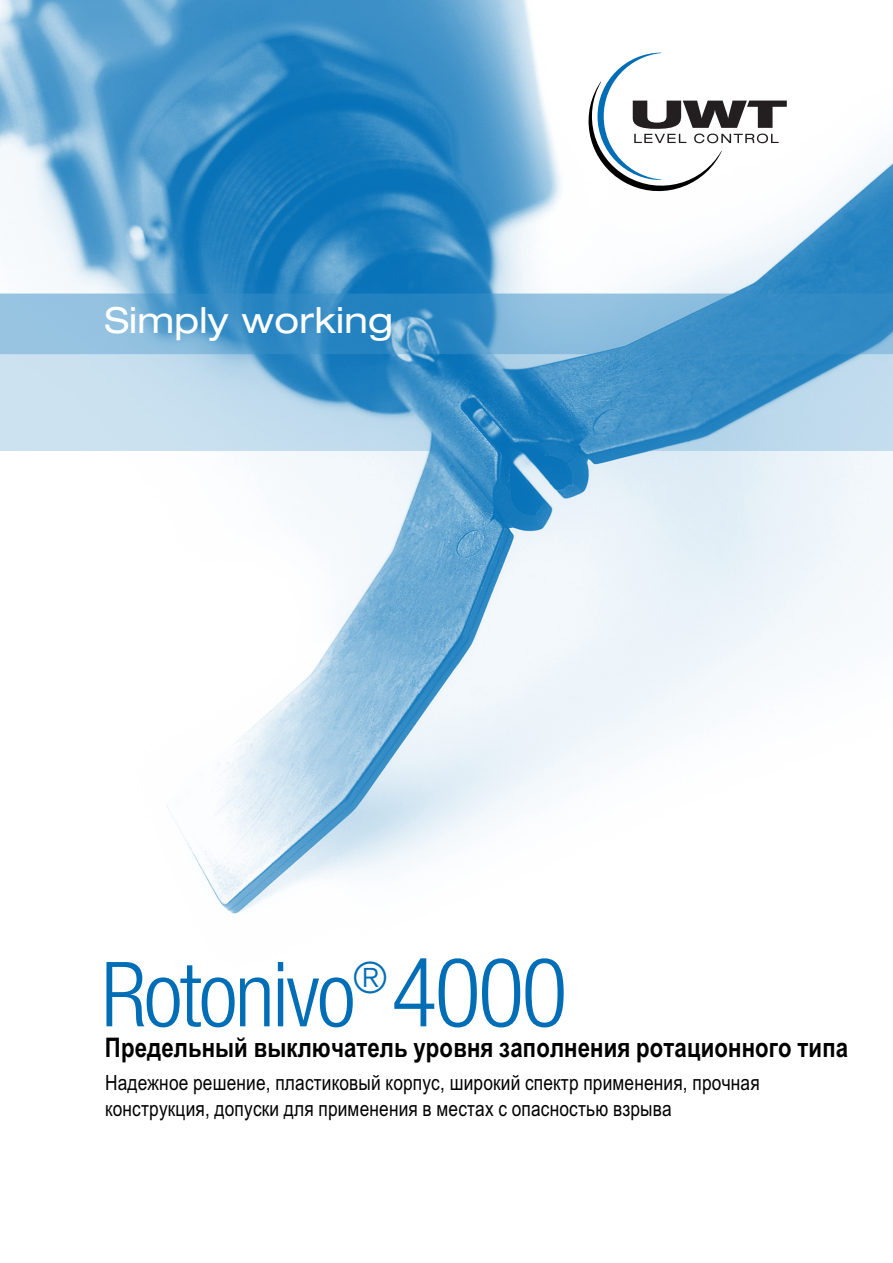
<style>
.page{position:relative;width:893px;height:1263px;background:#fff}
.page>*{position:absolute;margin:0;border:0;box-sizing:border-box;transform-origin:0 0}
.t1{font:300 condensed 90px "Helvetica Neue LT Pro";letter-spacing:-.03em;color:#006eb6}
.t2{font:expanded 36px "Helvetica Neue LT Pro";letter-spacing:.01em;color:#fff}
.t3{font:700 27px "Arial Narrow Cyr";letter-spacing:.005em;color:#000}
.t4{font:21px/25.5px "Arial Narrow Cyr";letter-spacing:.01em;color:#000}
.s1{font-size:96px}
</style>
<div class="page">
<img style="left:0;top:0;width:892px;height:914px">
<svg style="left:588px;top:53px;width:198px;height:138px"></svg>
<h2 class="t2" style="left:105px;top:306px;width:289px">Simply working</h2>
<h1 class="t1" style="left:101px;top:943px;width:467px">Rotonivo<sup>®</sup><span class="s1">4000</span></h1>
<p class="t3" style="left:105px;top:1038px;width:744px">Предельный выключатель уровня заполнения ротационного типа</p>
<p class="t4" style="left:105px;top:1072px;width:656px">Надежное решение, пластиковый корпус, широкий спектр применения, прочная конструкция, допуски для применения в местах с опасностью взрыва</p>
</div>
